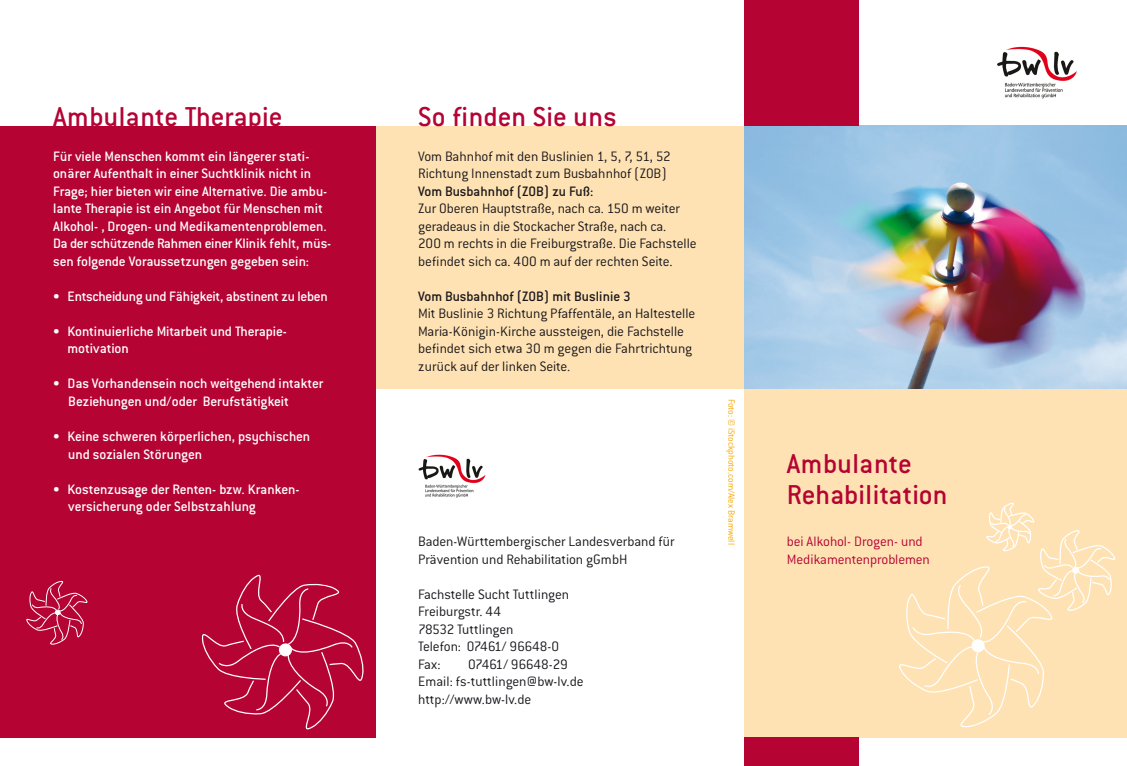
<style>
.page{position:relative;width:1127px;height:766px;background:#fff}
.page>*{position:absolute;margin:0;border:0;box-sizing:border-box;transform-origin:0 0}
.t1{font:500 30px/30px "Conduit ITC";letter-spacing:.005em;color:#b50434}
.t2{font:300 15px/17.5px "Conduit ITC";letter-spacing:-.005em;color:#1a171c}
.t3{font:500 15px/17.5px "Conduit ITC";letter-spacing:-.005em;color:#fff}
.t4{font:500 15px "Conduit ITC";letter-spacing:-.005em;color:#1a171c}
.t5{font:300 15px/17.5px "Conduit ITC";letter-spacing:-.005em;color:#b50434}
.t6{font:300 10px "Conduit ITC";letter-spacing:-.005em;color:#f6a800}
</style>
<div class="page">
<div style="left:744px;top:380px;width:383px;height:357px;background:#fee2b3"></div>
<div style="left:376px;top:126px;width:751px;height:262px;background:#fee2b3"></div>
<div style="left:0;top:126px;width:376px;height:611px;background:#b50434"></div>
<svg style="left:26px;top:581px;width:62px;height:64px"></svg>
<img style="left:744px;top:126px;width:383px;height:262px">
<div style="left:744px;top:737px;width:115px;height:28px;background:#b50434"></div>
<div style="left:744px;top:0;width:115px;height:126px;background:#b50434"></div>
<svg style="left:201px;top:574px;width:163px;height:156px"></svg>
<svg style="left:899px;top:502px;width:217px;height:226px"></svg>
<img style="left:997px;top:46px;width:80px;height:53px">
<img style="left:418px;top:454px;width:68px;height:44px">
<h1 class="t1" style="left:53px;top:101px;width:231px">Ambulante Therapie</h1>
<p class="t3" style="left:53px;top:147px;width:280px">Für viele Menschen kommt ein längerer stati&shy;onärer Aufenthalt in einer Suchtklinik nicht in Frage; hier bieten wir eine Alternative. Die ambu&shy;lante Therapie ist ein Angebot für Menschen mit Alkohol- , Drogen- und Medikamentenproblemen.<br>Da der schützende Rahmen einer Klinik fehlt, müs&shy;sen folgende Voraussetzungen gegeben sein:</p>
<p class="t3" style="left:53px;top:287px;width:276px">• Entscheidung und Fähigkeit, abstinent zu leben</p>
<p class="t3" style="left:67px;top:322px;width:221px;text-indent:-14px">• Kontinuierliche Mitarbeit und Therapie&shy;motivation</p>
<p class="t3" style="left:68px;top:375px;width:257px;text-indent:-15px">• Das Vorhandensein noch weitgehend intakter<br>Beziehungen und/oder Berufstätigkeit</p>
<p class="t3" style="left:68px;top:427px;width:243px;text-indent:-15px">• Keine schweren körperlichen, psychischen und sozialen Störungen</p>
<p class="t3" style="left:68px;top:480px;width:233px;text-indent:-15px">• Kostenzusage der Renten- bzw. Kranken&shy;versicherung oder Selbstzahlung</p>
<h1 class="t1" style="left:418px;top:101px;width:200px">So finden Sie uns</h1>
<p class="t2" style="left:418px;top:147px;width:254px">Vom Bahnhof mit den Buslinien 1, 5, 7, 51, 52<br>Richtung Innenstadt zum Busbahnhof (ZOB)</p>
<p class="t4" style="left:418px;top:183px;width:177px">Vom Busbahnhof (ZOB) zu Fuß:</p>
<p class="t2" style="left:418px;top:200px;width:280px">Zur Oberen Hauptstraße, nach ca. 150 m weiter geradeaus in die Stockacher Straße, nach ca.<br>200 m rechts in die Freiburgstraße. Die Fachstelle befindet sich ca. 400 m auf der rechten Seite.</p>
<p class="t4" style="left:418px;top:288px;width:214px">Vom Busbahnhof (ZOB) mit Buslinie 3</p>
<p class="t2" style="left:418px;top:305px;width:279px">Mit Buslinie 3 Richtung Pfaffentäle, an Haltestelle Maria-Königin-Kirche aussteigen, die Fachstelle befindet sich etwa 30 m gegen die Fahrtrichtung zurück auf der linken Seite.</p>
<p class="t2" style="left:418px;top:532px;width:258px">Baden-Württembergischer Landesverband für<br>Prävention und Rehabilitation gGmbH</p>
<p class="t2" style="left:418px;top:585px;width:152px">Fachstelle Sucht Tuttlingen<br>Freiburgstr. 44<br>78532 Tuttlingen<br>Telefon: 07461/ 96648-0<br>Fax:</p>
<p class="t2" style="left:418px;top:655px;width:167px;text-indent:50px">07461/ 96648-29<br>Email: fs-tuttlingen@bw-lv.de http://www.bw-lv.de</p>
<p class="t6" style="left:737px;top:398px;width:148px;rotate:90deg">Foto: © iStockphoto.com/Alex Bramwell</p>
<h1 class="t1" style="left:787px;top:448px;width:162px">Ambulante<br>Rehabilitation</h1>
<p class="t5" style="left:787px;top:532px;width:145px">bei Alkohol- Drogen- und<br>Medikamentenproblemen</p>
</div>
